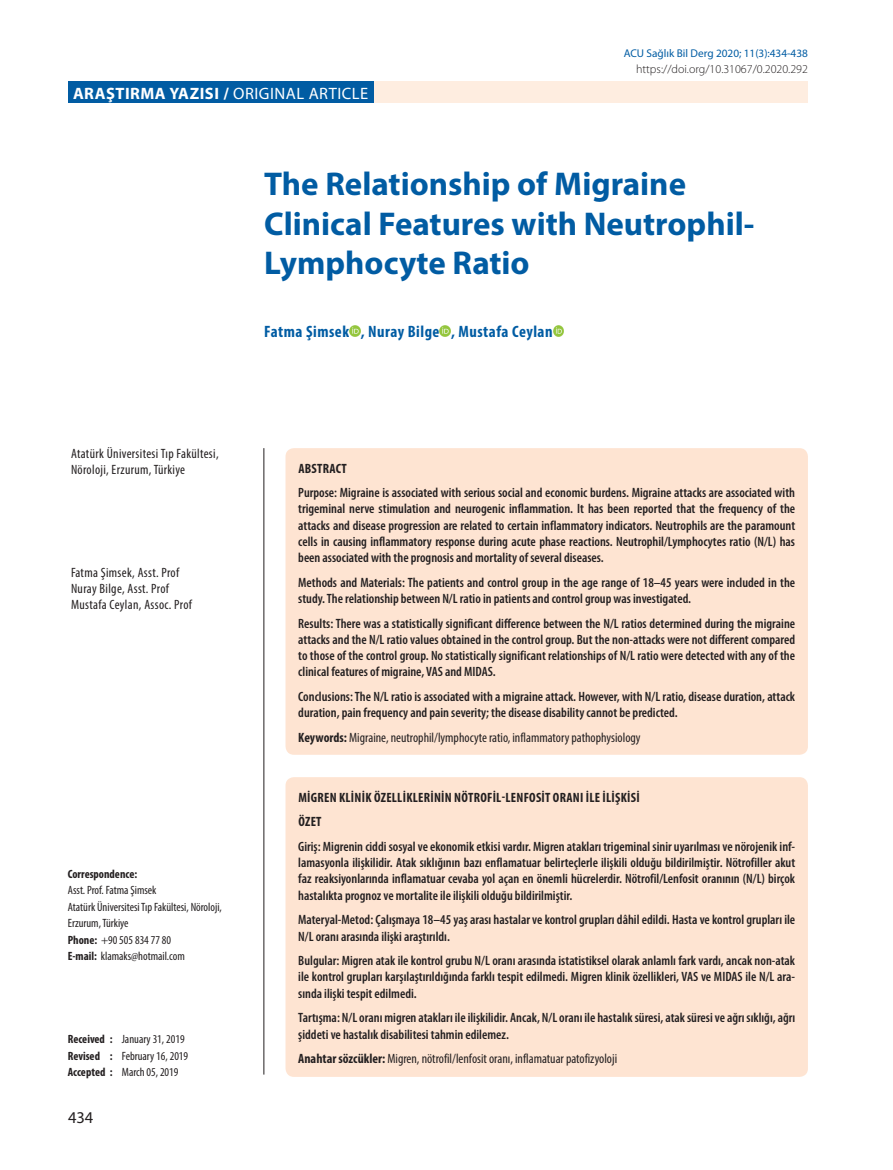
<style>
.page{position:relative;width:893px;height:1170px;background:#fff}
.page>*{position:absolute;margin:0;border:0;box-sizing:border-box;transform-origin:0 0}
.t1{font:700 33px/39.6px "Myriad Pro";color:#015ca3}
.t2{font:700 condensed 16.5px "Myriad Pro";letter-spacing:.03em;color:#015ca3}
.t3{font:700 16.5px "Myriad Pro";letter-spacing:.03em;color:#fff}
.t4{font:16.5px "Myriad Pro";color:#231f20}
.t5{font:600 condensed 13.5px/16.2px "Myriad Pro";color:#231f20;text-align:justify}
.t6{font:condensed 13.5px "Myriad Pro";color:#231f20}
.t7{font:condensed 13.5px/16.2px "Myriad Pro";letter-spacing:.025em;color:#231f20}
.t8{font:700 condensed 13.5px/24.8px "Myriad Pro";letter-spacing:.02em;color:#231f20}
.t9{font:condensed 12px/16.5px "Myriad Pro";color:#231f20}
.t10{font:300 12px "Myriad Pro";color:#231f20}
.t11{font:700 condensed 12px "Myriad Pro";color:#231f20}
.t12{font:11.25px "Myriad Pro";color:#015ca3}
.s1{font-weight:400}
.s2{font-weight:700}
</style>
<div class="page">
<div style="left:373px;top:82px;width:435px;height:21px;background:#feede0"></div>
<div style="left:68px;top:82px;width:305px;height:21px;background:#015ca3"></div>
<hr style="left:263px;top:448px;width:1px;height:626px;background:#231f20">
<svg style="left:350px;top:326px;width:10px;height:10px"></svg>
<svg style="left:440px;top:326px;width:11px;height:10px"></svg>
<svg style="left:553px;top:326px;width:11px;height:10px"></svg>
<div style="left:285px;top:448px;width:523px;height:306px;background:#fee4d2;border-radius:9px"></div>
<div style="left:285px;top:777px;width:523px;height:299px;background:#fee4d2;border-radius:9px"></div>
<p class="t12" style="left:624px;top:46px;width:186px">ACU Sağlık Bil Derg 2020; 11(3):434-438</p>
<p class="t3" style="left:73px;top:82px;width:297px">ARAŞTIRMA YAZISI / <span class="s1">ORIGINAL ARTICLE</span></p>
<p class="t10" style="left:636px;top:62px;width:173px">https://doi.org/10.31067/0.2020.292</p>
<h1 class="t1" style="left:264px;top:163px;width:492px">The Relationship of Migraine<br>Clinical Features with Neutrophil-<br>Lymphocyte Ratio</h1>
<p class="t7" style="left:71px;top:445px;width:149px">Atatürk Üniversitesi Tıp Fakültesi,<br>Nöroloji, Erzurum, Türkiye</p>
<p class="t7" style="left:71px;top:564px;width:122px">Fatma Şimsek, Asst. Prof<br>Nuray Bilge, Asst. Prof<br>Mustafa Ceylan, Assoc. Prof</p>
<p class="t11" style="left:68px;top:866px;width:71px">Correspondence:</p>
<p class="t9" style="left:68px;top:882px;width:156px">Asst. Prof. Fatma Şimsek<br>Atatürk Üniversitesi Tıp Fakültesi, Nöroloji,<br>Erzurum, Türkiye<br><span class="s2">Phone:</span> +90 505 834 77 80<br><span class="s2">E-mail:</span> klamaks@hotmail.com</p>
<p class="t9" style="left:68px;top:1030px;width:122px"><span class="s2">Received :</span> January 31, 2019<br><span class="s2">Revised :</span> February 16, 2019<br><span class="s2">Accepted :</span> March 05, 2019</p>
<p class="t4" style="left:68px;top:1106px;width:27px">434</p>
<p class="t2" style="left:264px;top:321px;width:290px">Fatma Şimsek , Nuray Bilge , Mustafa Ceylan</p>
<p class="t8" style="left:298px;top:455px;width:50px">ABSTRACT</p>
<p class="t5" style="left:298px;top:485px;width:498px">Purpose: Migraine is associated with serious social and economic burdens. Migraine attacks are associated with trigeminal nerve stimulation and neurogenic inflammation. It has been reported that the frequency of the attacks and disease progression are related to certain inflammatory indicators. Neutrophils are the paramount cells in causing inflammatory response during acute phase reactions. Neutrophil/Lymphocytes ratio (N/L) has been associated with the prognosis and mortality of several diseases.</p>
<p class="t5" style="left:298px;top:574px;width:498px">Methods and Materials: The patients and control group in the age range of 18–45 years were included in the study. The relationship between N/L ratio in patients and control group was investigated.</p>
<p class="t5" style="left:298px;top:615px;width:498px">Results: There was a statistically significant difference between the N/L ratios determined during the migraine attacks and the N/L ratio values obtained in the control group. But the non-attacks were not different compared to those of the control group. No statistically significant relationships of N/L ratio were detected with any of the clinical features of migraine, VAS and MIDAS.</p>
<p class="t5" style="left:298px;top:688px;width:498px">Conclusions: The N/L ratio is associated with a migraine attack. However, with N/L ratio, disease duration, attack duration, pain frequency and pain severity; the disease disability cannot be predicted.</p>
<p class="t6" style="left:298px;top:729px;width:344px"><span class="s2">Keywords:</span> Migraine, neutrophil/lymphocyte ratio, inflammatory pathophysiology</p>
<p class="t8" style="left:298px;top:784px;width:343px">MIGREN KLINIK ÖZELLIKLERININ NÖTROFIL-LENFOSIT ORANI ILE İLIŞKISI<br>ÖZET</p>
<p class="t5" style="left:298px;top:838px;width:498px">Giriş: Migrenin ciddi sosyal ve ekonomik etkisi vardır. Migren atakları trigeminal sinir uyarılması ve nörojenik inf&shy;lamasyonla ilişkilidir. Atak sıklığının bazı enflamatuar belirteçlerle ilişkili olduğu bildirilmiştir. Nötrofiller akut faz reaksiyonlarında inflamatuar cevaba yol açan en önemli hücrelerdir. Nötrofil/Lenfosit oranının (N/L) birçok hastalıkta prognoz ve mortalite ile ilişkili olduğu bildirilmiştir.</p>
<p class="t5" style="left:298px;top:911px;width:498px">Materyal-Metod: Çalışmaya 18–45 yaş arası hastalar ve kontrol grupları dâhil edildi. Hasta ve kontrol grupları ile<br>N/L oranı arasında ilişki araştırıldı.</p>
<p class="t5" style="left:298px;top:952px;width:498px">Bulgular: Migren atak ile kontrol grubu N/L oranı arasında istatistiksel olarak anlamlı fark vardı, ancak non-atak ile kontrol grupları karşılaştırıldığında farklı tespit edilmedi. Migren klinik özellikleri, VAS ve MIDAS ile N/L ara&shy;sında ilişki tespit edilmedi.</p>
<p class="t5" style="left:298px;top:1009px;width:498px">Tartışma: N/L oranı migren atakları ile ilişkilidir. Ancak, N/L oranı ile hastalık süresi, atak süresi ve ağrı sıklığı, ağrı şiddeti ve hastalık disabilitesi tahmin edilemez.</p>
<p class="t6" style="left:298px;top:1050px;width:320px"><span class="s2">Anahtar sözcükler:</span> Migren, nötrofil/lenfosit oranı, inflamatuar patofizyoloji</p>
</div>
